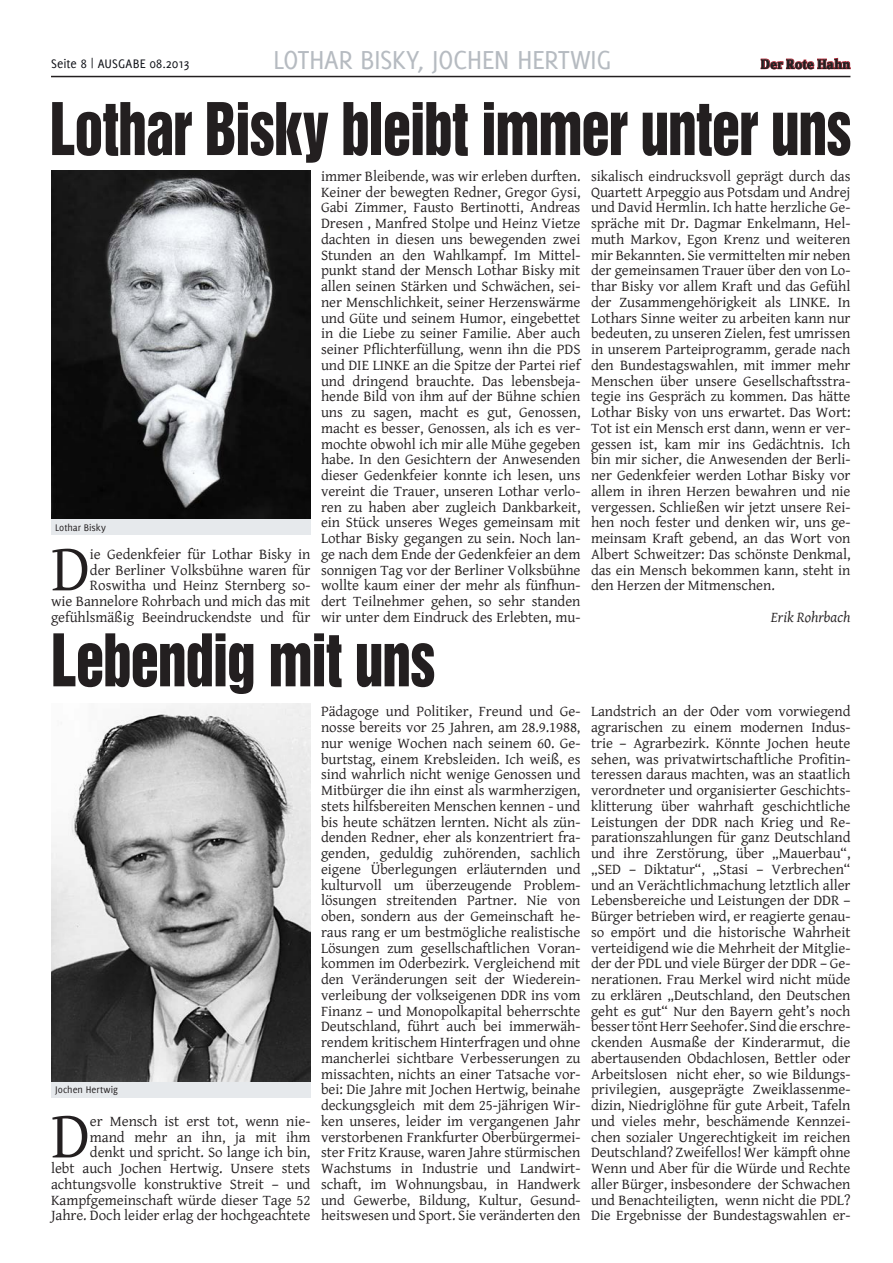
<style>
.page{position:relative;width:893px;height:1263px;background:#fff}
.page>*{position:absolute;margin:0;border:0;box-sizing:border-box;transform-origin:0 0}
.Überschrift_1{font:66.3px "Helvetica Inserat";letter-spacing:-.025em;color:#231f20;scale:.87 1}
.Fließtext_1_dreispal{font:66.15px "Gentium Plus";color:#231f20}
.t1{font:28.5px "Delicious";letter-spacing:-.02em;color:#b6bbc1}
.Fließtext_1_dreispal-2{font:15px/15.8px "Gentium Plus";letter-spacing:-.005em;color:#231f20;text-align:justify}
.Autor_in{font:italic 15px "Gentium Plus";color:#231f20}
.t2{font:800 14.4px "Zine Serif Dis";letter-spacing:-.005em;color:#231f20}
.Seitenkopf_Ausgabe_N{font:13.5px "Delicious";letter-spacing:.005em;color:#0f1117}
.Bildunters{font:10.5px "Delicious";color:#231f20}
</style>
<div class="page">
<hr style="left:51px;top:76px;width:799px;height:1px;background:#231f20">
<svg style="left:760px;top:58px;width:91px;height:12px"></svg>
<img style="left:51px;top:703px;width:259px;height:379px">
<div style="left:51px;top:1082px;width:259px;height:16px;background:#e6e9ec"></div>
<img style="left:51px;top:171px;width:259px;height:348px">
<div style="left:51px;top:519px;width:259px;height:16px;background:#e6e9ec"></div>
<p class="Seitenkopf_Ausgabe_N" style="left:51px;top:56px;width:140px">Seite 8 | AUSGABE 08.2013</p>
<p class="t1" style="left:273px;top:43px;width:340px">LOTHAR BISKY, JOCHEN HERTWIG</p>
<p class="t2" style="left:761px;top:56px;width:91px">Der Rote Hahn</p>
<p class="Überschrift_1" style="left:50px;top:89px;width:923px">Lothar Bisky bleibt immer unter uns</p>
<p class="Bildunters" style="left:55px;top:521px;width:52px">Lothar Bisky</p>
<p class="Fließtext_1_dreispal-2" style="left:51px;top:545px;width:261px;text-align:right">ie Gedenkfeier für Lothar Bisky in<br>der Berliner Volksbühne waren für Roswitha und Heinz Sternberg so-<br>wie Bannelore Rohrbach und mich das mit gefühlsmäßig Beeindruckendste und für</p>
<p class="Fließtext_1_dreispal" style="left:51px;top:506px;width:41px">D</p>
<p class="Fließtext_1_dreispal-2" style="left:321px;top:167px;width:261px">immer Bleibende, was wir erleben durften.<br>Keiner der bewegten Redner, Gregor Gysi, Gabi Zimmer, Fausto Bertinotti, Andreas Dresen , Manfred Stolpe und Heinz Vietze dachten in diesen uns bewegenden zwei Stunden an den Wahlkampf. Im Mittel&shy;punkt stand der Mensch Lothar Bisky mit allen seinen Stärken und Schwächen, sei&shy;ner Menschlichkeit, seiner Herzenswärme und Güte und seinem Humor, eingebettet in die Liebe zu seiner Familie. Aber auch seiner Pflichterfüllung, wenn ihn die PDS und DIE LINKE an die Spitze der Partei rief und dringend brauchte. Das lebensbeja&shy;hende Bild von ihm auf der Bühne schien uns zu sagen, macht es gut, Genossen, macht es besser, Genossen, als ich es ver&shy;mochte obwohl ich mir alle Mühe gegeben habe. In den Gesichtern der Anwesenden dieser Gedenkfeier konnte ich lesen, uns vereint die Trauer, unseren Lothar verlo&shy;ren zu haben aber zugleich Dankbarkeit, ein Stück unseres Weges gemeinsam mit Lothar Bisky gegangen zu sein. Noch lan&shy;ge nach dem Ende der Gedenkfeier an dem sonnigen Tag vor der Berliner Volksbühne wollte kaum einer der mehr als fünfhun&shy;dert Teilnehmer gehen, so sehr standen wir unter dem Eindruck des Erlebten, mu-</p>
<p class="Fließtext_1_dreispal-2" style="left:591px;top:167px;width:261px">sikalisch eindrucksvoll geprägt durch das Quartett Arpeggio aus Potsdam und Andrej und David Hermlin. Ich hatte herzliche Ge&shy;spräche mit Dr. Dagmar Enkelmann, Hel&shy;muth Markov, Egon Krenz und weiteren mir Bekannten. Sie vermittelten mir neben der gemeinsamen Trauer über den von Lo&shy;thar Bisky vor allem Kraft und das Gefühl der Zusammengehörigkeit als LINKE. In Lothars Sinne weiter zu arbeiten kann nur bedeuten, zu unseren Zielen, fest umrissen in unserem Parteiprogramm, gerade nach den Bundestagswahlen, mit immer mehr Menschen über unsere Gesellschaftsstra&shy;tegie ins Gespräch zu kommen. Das hätte Lothar Bisky von uns erwartet. Das Wort:<br>Tot ist ein Mensch erst dann, wenn er ver&shy;gessen ist, kam mir ins Gedächtnis. Ich bin mir sicher, die Anwesenden der Berli&shy;ner Gedenkfeier werden Lothar Bisky vor allem in ihren Herzen bewahren und nie vergessen. Schließen wir jetzt unsere Rei&shy;hen noch fester und denken wir, uns ge&shy;meinsam Kraft gebend, an das Wort von Albert Schweitzer: Das schönste Denkmal, das ein Mensch bekommen kann, steht in den Herzen der Mitmenschen.</p>
<p class="Autor_in" style="left:771px;top:603px;width:81px">Erik Rohrbach</p>
<p class="Überschrift_1" style="left:51px;top:621px;width:443px">Lebendig mit uns</p>
<p class="Bildunters" style="left:55px;top:1084px;width:64px">Jochen Hertwig</p>
<p class="Fließtext_1_dreispal-2" style="left:51px;top:1112px;width:261px;text-align:right">er Mensch ist erst tot, wenn nie-<br>mand mehr an ihn, ja mit ihm<br>denkt und spricht. So lange ich bin,<br>lebt auch Jochen Hertwig. Unsere stets achtungsvolle konstruktive Streit – und Kampfgemeinschaft würde dieser Tage 52<br>Jahre. Doch leider erlag der hochgeachtete</p>
<p class="Fließtext_1_dreispal" style="left:51px;top:1073px;width:41px">D</p>
<p class="Fließtext_1_dreispal-2" style="left:321px;top:702px;width:261px">Pädagoge und Politiker, Freund und Ge&shy;nosse bereits vor 25 Jahren, am 28.9.1988, nur wenige Wochen nach seinem 60. Ge&shy;burtstag, einem Krebsleiden. Ich weiß, es sind wahrlich nicht wenige Genossen und Mitbürger die ihn einst als warmherzigen, stets hilfsbereiten Menschen kennen - und bis heute schätzen lernten. Nicht als zün&shy;denden Redner, eher als konzentriert fra&shy;genden, geduldig zuhörenden, sachlich eigene Überlegungen erläuternden und kulturvoll um überzeugende Problem&shy;lösungen streitenden Partner. Nie von oben, sondern aus der Gemeinschaft he&shy;raus rang er um bestmögliche realistische Lösungen zum gesellschaftlichen Voran&shy;kommen im Oderbezirk. Vergleichend mit den Veränderungen seit der Wiederein&shy;verleibung der volkseigenen DDR ins vom Finanz – und Monopolkapital beherrschte Deutschland, führt auch bei immerwäh&shy;rendem kritischem Hinterfragen und ohne mancherlei sichtbare Verbesserungen zu missachten, nichts an einer Tatsache vor&shy;bei: Die Jahre mit Jochen Hertwig, beinahe deckungsgleich mit dem 25-jährigen Wir&shy;ken unseres, leider im vergangenen Jahr verstorbenen Frankfurter Oberbürgermei&shy;ster Fritz Krause, waren Jahre stürmischen Wachstums in Industrie und Landwirt&shy;schaft, im Wohnungsbau, in Handwerk und Gewerbe, Bildung, Kultur, Gesund&shy;heitswesen und Sport. Sie veränderten den</p>
<p class="Fließtext_1_dreispal-2" style="left:591px;top:702px;width:261px">Landstrich an der Oder vom vorwiegend agrarischen zu einem modernen Indus&shy;trie – Agrarbezirk. Könnte Jochen heute sehen, was privatwirtschaftliche Profitin&shy;teressen daraus machten, was an staatlich verordneter und organisierter Geschichts&shy;klitterung über wahrhaft geschichtliche Leistungen der DDR nach Krieg und Re&shy;parationszahlungen für ganz Deutschland und ihre Zerstörung, über „Mauerbau“, „SED – Diktatur“, „Stasi – Verbrechen“ und an Verächtlichmachung letztlich aller Lebensbereiche und Leistungen der DDR – Bürger betrieben wird, er reagierte genau&shy;so empört und die historische Wahrheit verteidigend wie die Mehrheit der Mitglie&shy;der der PDL und viele Bürger der DDR – Ge&shy;nerationen. Frau Merkel wird nicht müde zu erklären „Deutschland, den Deutschen geht es gut“ Nur den Bayern geht’s noch besser tönt Herr Seehofer. Sind die erschre&shy;ckenden Ausmaße der Kinderarmut, die abertausenden Obdachlosen, Bettler oder Arbeitslosen nicht eher, so wie Bildungs&shy;privilegien, ausgeprägte Zweiklassenme&shy;dizin, Niedriglöhne für gute Arbeit, Tafeln und vieles mehr, beschämende Kennzei&shy;chen sozialer Ungerechtigkeit im reichen Deutschland? Zweifellos! Wer kämpft ohne Wenn und Aber für die Würde und Rechte aller Bürger, insbesondere der Schwachen und Benachteiligten, wenn nicht die PDL?<br>Die Ergebnisse der Bundestagswahlen er-</p>
</div>
